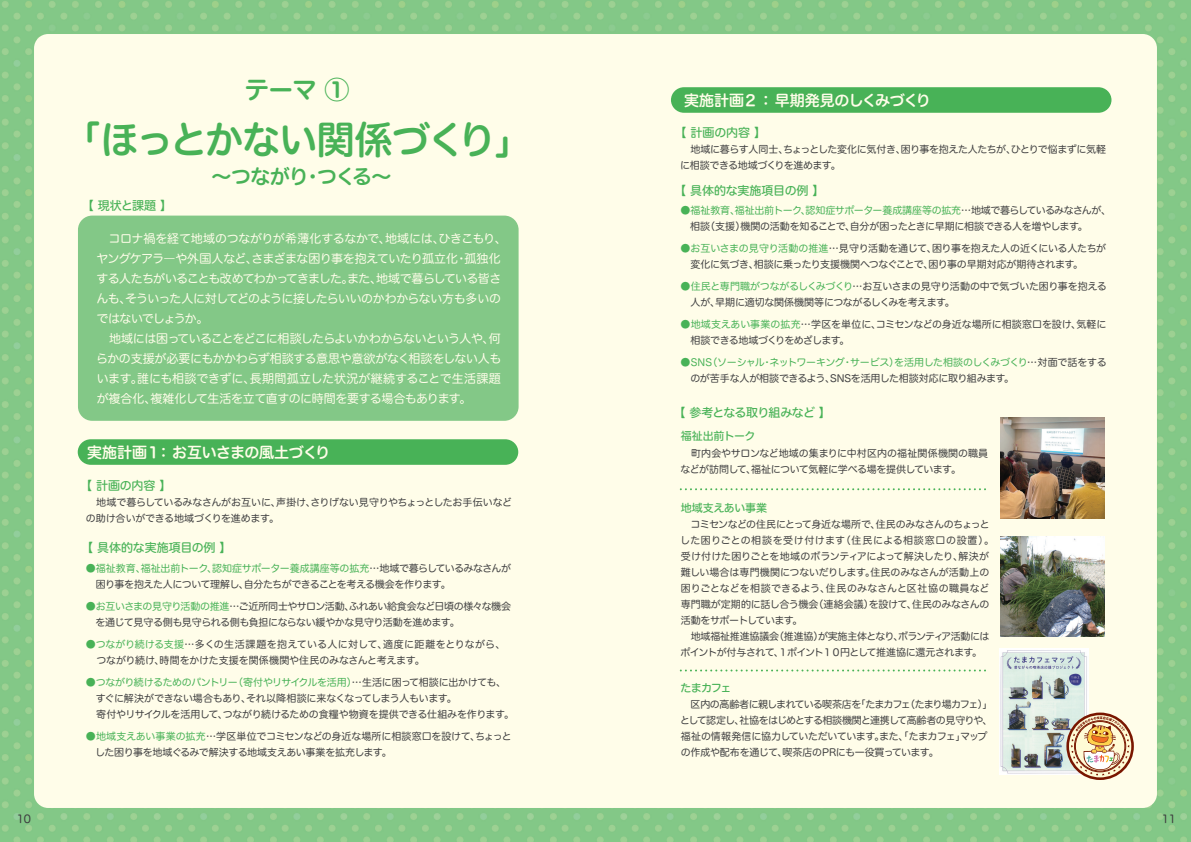
<style>
.page{position:relative;width:1191px;height:842px;background:#fff}
.page>*{position:absolute;margin:0;border:0;box-sizing:border-box;transform-origin:0 0}
.t1{font:38px "Hira Maru Std W6";letter-spacing:-.045em;color:#48b257}
.t2{font:24.9px "Hira Maru Std W6";color:#48b257}
.t3{font:20px "Hira Maru Std W6";letter-spacing:-.06em;color:#48b257}
.t4{font:15px "Hira Maru Std W6";letter-spacing:-.015em;color:#fffde9}
.t5{font:12px/20px "Hira Maru Std W4";letter-spacing:-.04em;color:#fffde9}
.t6{font:12px "Hira Maru Std W5";letter-spacing:-.02em;color:#48b257}
.t7{font:12px "Hira Maru Std W5";letter-spacing:-.06em;color:#48b257}
.t8{font:11px "Hira Maru Std W5";letter-spacing:-.045em;color:#48b257}
.t9{font:11px "Hira Maru Std W5";letter-spacing:-.02em;color:#48b257}
.t10{font:11px "Hira Maru Std W4";color:#3e3e3f}
.t11{font:10px/16px "Hira Maru Std W4";letter-spacing:-.03em;color:#3e3e3f}
.t12{font:10px/16px "Hira Maru Std W4";letter-spacing:-.005em;color:#3e3e3f}
.t13{font:10px/16px "Hira Maru Std W4";letter-spacing:-.01em;color:#3e3e3f}
.s1{color:#48b257}
</style>
<div class="page">
<img style="left:0;top:0;width:1191px;height:842px">
<div style="left:34px;top:34px;width:1123px;height:774px;background:#fffde9;border-radius:14px"></div>
<div style="left:671px;top:87px;width:440px;height:26px;background:#48b257;border-radius:13px"></div>
<div style="left:78px;top:216px;width:440px;height:205px;background:#83c887;border-radius:14px"></div>
<div style="left:78px;top:439px;width:440px;height:26px;background:#48b257;border-radius:13px"></div>
<svg style="left:681px;top:669px;width:305px;height:2px"></svg>
<svg style="left:681px;top:488px;width:305px;height:2px"></svg>
<img style="left:1001px;top:536px;width:103px;height:101px">
<img style="left:1001px;top:418px;width:103px;height:100px">
<img style="left:999px;top:649px;width:89px;height:125px">
<svg style="left:1066px;top:712px;width:67px;height:68px;background:#d6b797"></svg>
<p class="t10" style="left:17px;top:811px;width:16px">10</p>
<h2 class="t2" style="left:244px;top:71px;width:106px">テーマ ①</h2>
<h1 class="t1" style="left:63px;top:112px;width:471px">「ほっとかない関係づくり」</h1>
<h3 class="t3" style="left:212px;top:161px;width:181px">～つながり・つくる～</h3>
<p class="t6" style="left:82px;top:197px;width:92px">【現状と課題】</p>
<p class="t5" style="left:96px;top:228px;width:412px">　コロナ禍を経て地域のつながりが希薄化するなかで、地域には、ひきこもり、ヤングケアラ―や外国人など、さまざまな困り事を抱えていたり孤立化・孤独化する人たちがいることも改めてわかってきました。また、地域で暮らしている皆さんも、そういった人に対してどのように接したらいいのかわからない方も多いのではないでしょうか。<br>　地域には困っていることをどこに相談したらよいかわからないという人や、何らかの支援が必要にもかかわらず相談する意思や意欲がなく相談をしない人もいます。誰にも相談できずに、長期間孤立した状況が継続することで生活課題が複合化、複雑化して生活を立て直すのに時間を要する場合もあります。</p>
<h3 class="t4" style="left:87px;top:441px;width:244px">実施計画１： お互いさまの風土づくり</h3>
<p class="t6" style="left:80px;top:477px;width:93px">【 計画の内容 】</p>
<p class="t11" style="left:86px;top:495px;width:428px">　地域で暮らしているみなさんがお互いに、声掛け、さりげない見守りやちょっとしたお手伝いなどの助け合いができる地域づくりを進めます。</p>
<p class="t11" style="left:96px;top:560px;width:417px;text-indent:-10px"><span class="s1">●福祉教育、福祉出前トーク、認知症サポーター養成講座等の拡充</span>…地域で暮らしているみなさんが困り事を抱えた人について理解し、自分たちができることを考える機会を作ります。</p>
<p class="t11" style="left:96px;top:598px;width:417px;text-indent:-10px"><span class="s1">●お互いさまの見守り活動の推進</span>…ご近所同士やサロン活動、ふれあい給食会など日頃の様々な機会を通じて見守る側も見守られる側も負担にならない緩やかな見守り活動を進めます。</p>
<p class="t12" style="left:96px;top:636px;width:410px;text-indent:-11px"><span class="s1">●つながり続ける支援</span>…多くの生活課題を抱えている人に対して、適度に距離をとりながら、つながり続け、時間をかけた支援を関係機関や住民のみなさんと考えます。</p>
<p class="t11" style="left:86px;top:674px;width:422px"><span class="s1">●つながり続けるためのパントリー（寄付やリサイクルを活用）</span>…生活に困って相談に出かけても、　すぐに解決ができない場合もあり、それ以降相談に来なくなってしまう人もいます。</p>
<p class="t11" style="left:96px;top:706px;width:419px">寄付やリサイクルを活用して、つながり続けるための食糧や物資を提供できる仕組みを作ります。</p>
<p class="t11" style="left:86px;top:728px;width:427px"><span class="s1">●地域支えあい事業の拡充</span>…学区単位でコミセンなどの身近な場所に相談窓口を設けて、ちょっと　した困り事を地域ぐるみで解決する地域支えあい事業を拡充します。</p>
<p class="t6" style="left:81px;top:538px;width:152px">【 具体的な実施項目の例 】</p>
<h3 class="t4" style="left:684px;top:89px;width:248px">実施計画２ ： 早期発見のしくみづくり</h3>
<p class="t6" style="left:674px;top:123px;width:93px">【 計画の内容 】</p>
<p class="t11" style="left:680px;top:141px;width:427px">　地域に暮らす人同士、ちょっとした変化に気付き、困り事を抱えた人たちが、ひとりで悩まずに気軽に相談できる地域づくりを進めます。</p>
<p class="t11" style="left:690px;top:202px;width:422px;text-indent:-10px"><span class="s1">●福祉教育、福祉出前トーク、認知症サポーター養成講座等の拡充</span>…地域で暮らしているみなさんが、相談（支援）機関の活動を知ることで、自分が困ったときに早期に相談できる人を増やします。</p>
<p class="t11" style="left:680px;top:240px;width:427px"><span class="s1">●お互いさまの見守り活動の推進</span>…見守り活動を通じて、困り事を抱えた人の近くにいる人たちが　変化に気づき、相談に乗ったり支援機関へつなぐことで、困り事の早期対応が期待されます。</p>
<p class="t11" style="left:680px;top:278px;width:428px"><span class="s1">●住民と専門職がつながるしくみづくり</span>…お互いさまの見守り活動の中で気づいた困り事を抱える　人が、早期に適切な関係機関等につながるしくみを考えます。</p>
<p class="t13" style="left:680px;top:316px;width:428px"><span class="s1">●地域支えあい事業の拡充</span>…学区を単位に、コミセンなどの身近な場所に相談窓口を設け、気軽に　相談できる地域づくりをめざします。</p>
<p class="t11" style="left:680px;top:354px;width:428px"><span class="s1">●SNS（ソーシャル・ネットワーキング・サービス）を活用した相談のしくみづくり</span>…対面で話をする　のが苦手な人が相談できるよう、SNSを活用した相談対応に取り組みます。</p>
<p class="t6" style="left:674px;top:182px;width:152px">【 具体的な実施項目の例 】</p>
<p class="t7" style="left:673px;top:404px;width:159px">【 参考となる取り組みなど 】</p>
<p class="t8" style="left:681px;top:428px;width:76px">福祉出前トーク</p>
<p class="t11" style="left:680px;top:446px;width:309px">　町内会やサロンなど地域の集まりに中村区内の福祉関係機関の職員などが訪問して、福祉について気軽に学べる場を提供しています。</p>
<p class="t9" style="left:681px;top:500px;width:88px">地域支えあい事業</p>
<p class="t11" style="left:680px;top:516px;width:315px">　コミセンなどの住民にとって身近な場所で、住民のみなさんのちょっとした困りごとの相談を受け付けます（住民による相談窓口の設置）。受け付けた困りごとを地域のボランティアによって解決したり、解決が難しい場合は専門機関につないだりします。住民のみなさんが活動上の困りごとなどを相談できるよう、住民のみなさんと区社協の職員など専門職が定期的に話し合う機会（連絡会議）を設けて、住民のみなさんの活動をサポートしています。<br>　地域福祉推進協議会（推進協）が実施主体となり、ボランティア活動にはポイントが付与されて、１ポイント１０円として推進協に還元されます。</p>
<p class="t8" style="left:680px;top:680px;width:52px">たまカフェ</p>
<p class="t11" style="left:680px;top:696px;width:314px">　区内の高齢者に親しまれている喫茶店を「たまカフェ（たまり場カフェ）」として認定し、社協をはじめとする相談機関と連携して高齢者の見守りや、福祉の情報発信に協力していただいています。また、「たまカフェ」マップの作成や配布を通じて、喫茶店のPRにも一役買っています。</p>
<p class="t10" style="left:1161px;top:811px;width:16px">11</p>
</div>
